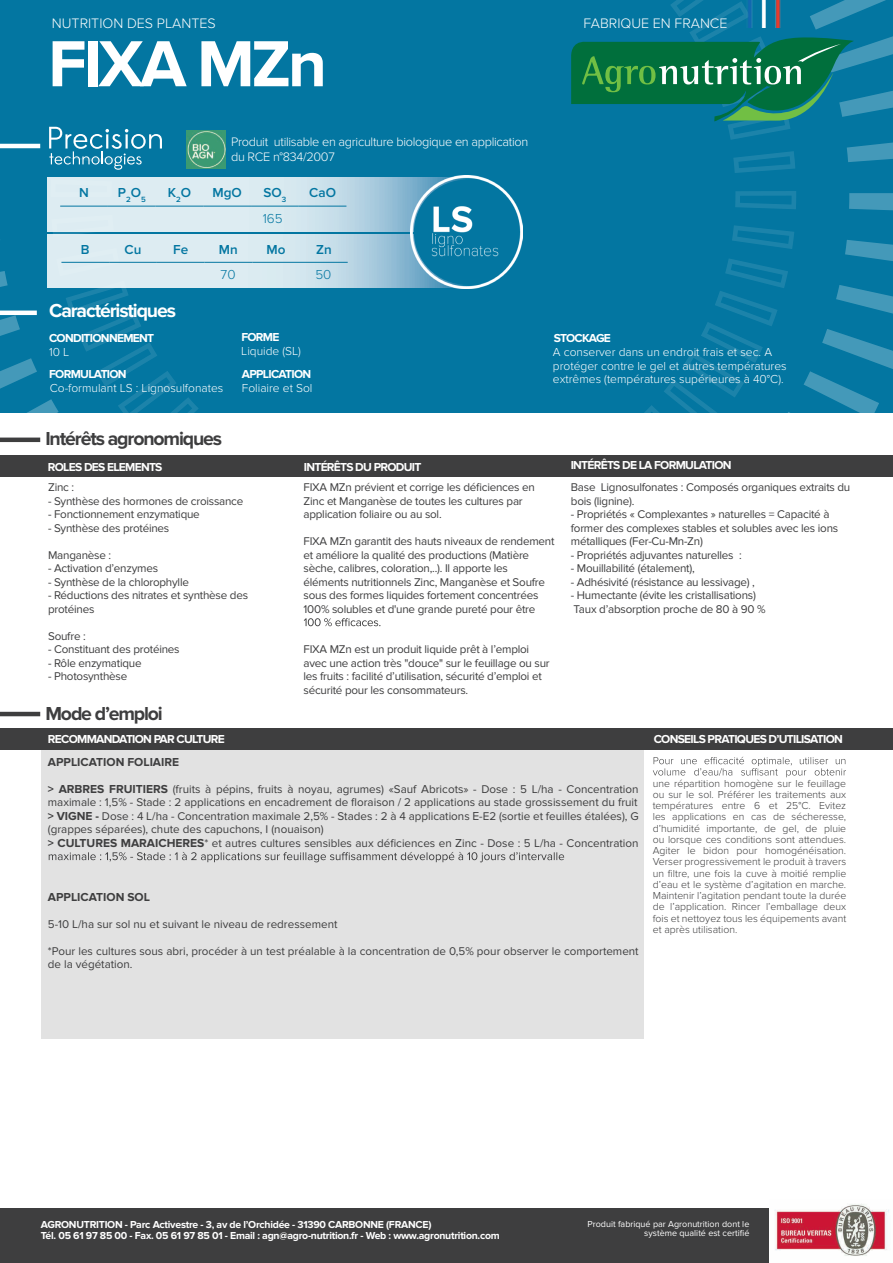
<style>
.page{position:relative;width:893px;height:1263px;background:#fff}
.page>*{position:absolute;margin:0;border:0;box-sizing:border-box;transform-origin:0 0}
.t1{font:700 67.5px "Proxima Nova";letter-spacing:-.05em;color:#fff}
.t2{font:700 19.5px "Proxima Nova";letter-spacing:-.06em;color:#3e3e3f}
.t3{font:700 19.5px "Proxima Nova";letter-spacing:-.06em;color:#fff}
.t4{font:300 14.25px "Proxima Nova";color:#fff}
.t5{font:600 13.5px "Proxima Nova";color:#0376a1}
.t6{font:300 13.5px "Proxima Nova";color:#0376a1}
.t7{font:300 12.75px/15.3px "Proxima Nova";letter-spacing:-.025em;color:#fff}
.t8{font:300 12px/13.5px "Proxima Nova";color:#fff}
.t9{font:700 12px "Proxima Nova";letter-spacing:-.06em;color:#fff}
.t10{font:700 12px "Proxima Nova";color:#3e3e3f}
.t11{font:11.7px/13.5px "Proxima Nova";letter-spacing:-.02em;color:#3e3e3f}
.t12{font:11.7px/13.5px "Proxima Nova";color:#3e3e3f}
.t13{font:300 10.5px/11.2px "Proxima Nova";color:#3e3e3f;text-align:justify}
.t14{font:700 10.5px/10.5px "Proxima Nova";letter-spacing:-.025em;color:#fff}
.t15{font:9px/9px "Proxima Nova";color:#fff;text-align:right}
.s1{font-weight:700;font-size:12px}
.s2{font-size:12px}
</style>
<div class="page">
<div style="left:0;top:0;width:893px;height:413px;background:#0376a1"></div>
<svg style="left:735px;top:191px;width:61px;height:18px"></svg>
<svg style="left:461px;top:225px;width:432px;height:188px"></svg>
<svg style="left:849px;top:193px;width:44px;height:18px"></svg>
<svg style="left:48px;top:178px;width:362px;height:53px;background:#cde2ec"></svg>
<div style="left:0;top:1209px;width:893px;height:54px;background:#3e3e3f"></div>
<div style="left:41px;top:736px;width:603px;height:303px;background:#e2e2e2"></div>
<div style="left:0;top:455px;width:893px;height:22px;background:#3e3e3f"></div>
<hr style="left:0;top:144px;width:40px;height:4px;background:#fff">
<hr style="left:0;top:712px;width:40px;height:4px;background:#3e3e3f">
<div style="left:0;top:728px;width:893px;height:22px;background:#3e3e3f"></div>
<svg style="left:571px;top:0;width:322px;height:173px"></svg>
<hr style="left:60px;top:206px;width:48px;height:1px;background:#0376a1">
<hr style="left:108px;top:206px;width:48px;height:1px;background:#0376a1">
<hr style="left:156px;top:206px;width:47px;height:1px;background:#0376a1">
<hr style="left:203px;top:206px;width:48px;height:1px;background:#0376a1">
<hr style="left:251px;top:206px;width:48px;height:1px;background:#0376a1">
<hr style="left:299px;top:206px;width:47px;height:1px;background:#0376a1">
<svg style="left:49px;top:126px;width:113px;height:44px"></svg>
<svg style="left:741px;top:0;width:41px;height:28px"></svg>
<img style="left:742px;top:0;width:40px;height:27px">
<img style="left:410px;top:176px;width:113px;height:112px">
<svg style="left:0;top:215px;width:409px;height:412px"></svg>
<svg style="left:49px;top:852px;width:515px;height:10px"></svg>
<svg style="left:653px;top:757px;width:193px;height:20px"></svg>
<img style="left:187px;top:130px;width:38px;height:39px">
<img style="left:769px;top:1204px;width:124px;height:58px">
<p class="t4" style="left:52px;top:15px;width:165px">NUTRITION DES PLANTES</p>
<h1 class="t1" style="left:48px;top:25px;width:280px">FIXA MZn</h1>
<p class="t7" style="left:231px;top:134px;width:299px">Produit utilisable en agriculture biologique en application du RCE n°834/2007</p>
<p class="t5" style="left:79px;top:185px;width:11px">N</p>
<p class="t5" style="left:118px;top:185px;width:29px">P<sub>2</sub>O<sub>5</sub></p>
<p class="t5" style="left:168px;top:185px;width:25px">K<sub>2</sub>O</p>
<p class="t5" style="left:212px;top:185px;width:31px">MgO</p>
<p class="t5" style="left:263px;top:185px;width:24px">SO<sub>3</sub></p>
<p class="t5" style="left:309px;top:185px;width:28px">CaO</p>
<p class="t6" style="left:263px;top:210px;width:21px">165</p>
<p class="t5" style="left:81px;top:241px;width:10px">B</p>
<p class="t5" style="left:125px;top:241px;width:18px">Cu</p>
<p class="t5" style="left:173px;top:241px;width:17px">Fe</p>
<p class="t5" style="left:219px;top:241px;width:20px">Mn</p>
<p class="t5" style="left:267px;top:241px;width:21px">Mo</p>
<p class="t5" style="left:316px;top:241px;width:17px">Zn</p>
<h2 class="t3" style="left:49px;top:299px;width:128px">Caractéristiques</h2>
<p class="t6" style="left:221px;top:267px;width:16px">70</p>
<p class="t6" style="left:315px;top:267px;width:18px">50</p>
<p class="t4" style="left:584px;top:15px;width:145px">FABRIQUE EN FRANCE</p>
<p class="t9" style="left:49px;top:331px;width:107px">CONDITIONNEMENT</p>
<p class="t9" style="left:241px;top:330px;width:40px">FORME</p>
<p class="t9" style="left:554px;top:331px;width:59px">STOCKAGE</p>
<p class="t9" style="left:49px;top:367px;width:79px">FORMULATION</p>
<p class="t9" style="left:242px;top:367px;width:71px">APPLICATION</p>
<p class="t8" style="left:241px;top:345px;width:61px">Liquide (SL)</p>
<p class="t8" style="left:49px;top:346px;width:22px">10 L</p>
<p class="t8" style="left:553px;top:346px;width:235px">A conserver dans un endroit frais et sec. A protéger contre le gel et autres températures extrêmes (températures supérieures à 40°C).</p>
<p class="t8" style="left:50px;top:381px;width:175px">Co-formulant LS : Lignosulfonates</p>
<p class="t8" style="left:242px;top:381px;width:72px">Foliaire et Sol</p>
<h2 class="t2" style="left:45px;top:428px;width:178px">Intérêts agronomiques</h2>
<p class="t9" style="left:48px;top:460px;width:116px">ROLES DES ELEMENTS</p>
<p class="t9" style="left:304px;top:460px;width:119px">INTÉRÊTS DU PRODUIT</p>
<p class="t9" style="left:571px;top:459px;width:163px">INTÉRÊTS DE LA FORMULATION</p>
<p class="t11" style="left:48px;top:481px;width:28px">Zinc :</p>
<p class="t11" style="left:48px;top:494px;width:197px">- Synthèse des hormones de croissance</p>
<p class="t11" style="left:48px;top:508px;width:153px">- Fonctionnement enzymatique</p>
<p class="t11" style="left:48px;top:521px;width:123px">- Synthèse des protéines</p>
<p class="t11" style="left:48px;top:548px;width:65px">Manganèse :</p>
<p class="t11" style="left:48px;top:562px;width:112px">- Activation d’enzymes</p>
<p class="t11" style="left:48px;top:575px;width:142px">- Synthèse de la chlorophylle</p>
<p class="t11" style="left:48px;top:589px;width:201px">- Réductions des nitrates et synthèse des protéines</p>
<p class="t11" style="left:48px;top:629px;width:39px">Soufre :</p>
<p class="t11" style="left:48px;top:643px;width:133px">- Constituant des protéines</p>
<p class="t11" style="left:48px;top:656px;width:95px">- Rôle enzymatique</p>
<p class="t11" style="left:48px;top:670px;width:81px">- Photosynthèse</p>
<p class="t11" style="left:303px;top:481px;width:233px">FIXA MZn prévient et corrige les déficiences en<br>Zinc et Manganèse de toutes les cultures par application foliaire ou au sol.</p>
<p class="t11" style="left:304px;top:535px;width:252px">FIXA MZn garantit des hauts niveaux de rendement et améliore la qualité des productions (Matière sèche, calibres, coloration,..). Il apporte les éléments nutritionnels Zinc, Manganèse et Soufre sous des formes liquides fortement concentrées 100% solubles et d'une grande pureté pour être</p>
<p class="t11" style="left:303px;top:643px;width:248px">FIXA MZn est un produit liquide prêt à l’emploi avec une action très "douce" sur le feuillage ou sur les fruits : facilité d’utilisation, sécurité d’emploi et sécurité pour les consommateurs.</p>
<p class="t11" style="left:571px;top:481px;width:281px">Base Lignosulfonates : Composés organiques extraits du bois (lignine).</p>
<p class="t11" style="left:571px;top:508px;width:269px">- Propriétés « Complexantes » naturelles = Capacité à former des complexes stables et solubles avec les ions métalliques (Fer-Cu-Mn-Zn)</p>
<p class="t11" style="left:571px;top:548px;width:172px">- Propriétés adjuvantes naturelles :</p>
<p class="t11" style="left:571px;top:562px;width:125px">- Mouillabilité (étalement),</p>
<p class="t11" style="left:571px;top:575px;width:186px">- Adhésivité (résistance au lessivage) ,</p>
<p class="t11" style="left:571px;top:589px;width:196px">- Humectante (évite les cristallisations)<br>Taux d’absorption proche de 80 à 90 %</p>
<h2 class="t2" style="left:45px;top:702px;width:119px">Mode d’emploi</h2>
<p class="t9" style="left:48px;top:732px;width:178px">RECOMMANDATION PAR CULTURE</p>
<p class="t9" style="left:654px;top:732px;width:191px">CONSEILS PRATIQUES D’UTILISATION</p>
<p class="t10" style="left:48px;top:755px;width:133px">APPLICATION FOLIAIRE</p>
<p class="t12" style="left:48px;top:782px;width:592px"><span class="s1">&gt; ARBRES FRUITIERS</span> (fruits à pépins, fruits à noyau, agrumes) «Sauf <span class="s2">A</span>bricots» - Dose : 5 L/ha - Concentration maximale : 1,5% - Stade : 2 applications en encadrement de floraison / 2 applications a<span class="s2">u</span> stade grossissement d<span class="s2">u</span> fruit <span class="s1">&gt; VIGNE -</span> Dose : 4 L/ha - Concentration maximale 2,5% - Stades : 2 à 4 applications <span class="s2">E</span>-E2 (sortie et feuilles étalées), G (grappes séparées), chute des capuchons, I (nouaison)<br><span class="s1">&gt; CULTURES MARAICHERES</span>* et autres cultures sensibles aux déficiences en <span class="s2">Z</span>inc - Dose : 5 L/ha - Concentration</p>
<p class="t10" style="left:48px;top:890px;width:104px">APPLICATION SOL</p>
<p class="t12" style="left:48px;top:917px;width:291px">5-10 L/ha sur sol n<span class="s2">u</span> et suivant le nivea<span class="s2">u</span> de redressement</p>
<p class="t12" style="left:48px;top:944px;width:592px">*Pour les cultures sous abri, procéder à un test préalable à la concentration de 0,5% pour observer le comportement de la végétation.</p>
<p class="t13" style="left:653px;top:778px;width:195px">une répartition homogène sur le feuillage ou sur le sol. Préférer les traitements aux températures entre 6 et 25°C. Evitez les applications en cas de sécheresse, d’humidité importante, de gel, de pluie ou lorsque ces conditions sont attendues.<br>Agiter le bidon pour homogénéisation.<br>Verser progressivement le produit à travers un filtre, une fois la cuve à moitié remplie d’eau et le système d’agitation en marche.<br>Maintenir l’agitation pendant toute la durée de l’application. Rincer l’emballage deux fois et nettoyez tous les équipements avant et après utilisation.</p>
<p class="t14" style="left:41px;top:1220px;width:460px">AGRONUTRITION - Parc Activestre - 3, av de l’Orchidée - 31390 CARBONNE (FRANCE)<br>Tél. 05 61 97 85 00 - Fax. 05 61 97 85 01 - Email : agn@agro-nutrition.fr - Web : www.agronutrition.com</p>
<p class="t15" style="left:587px;top:1220px;width:163px">Produit fabriqué par Agronutrition dont le système qualité est certifié</p>
</div>
